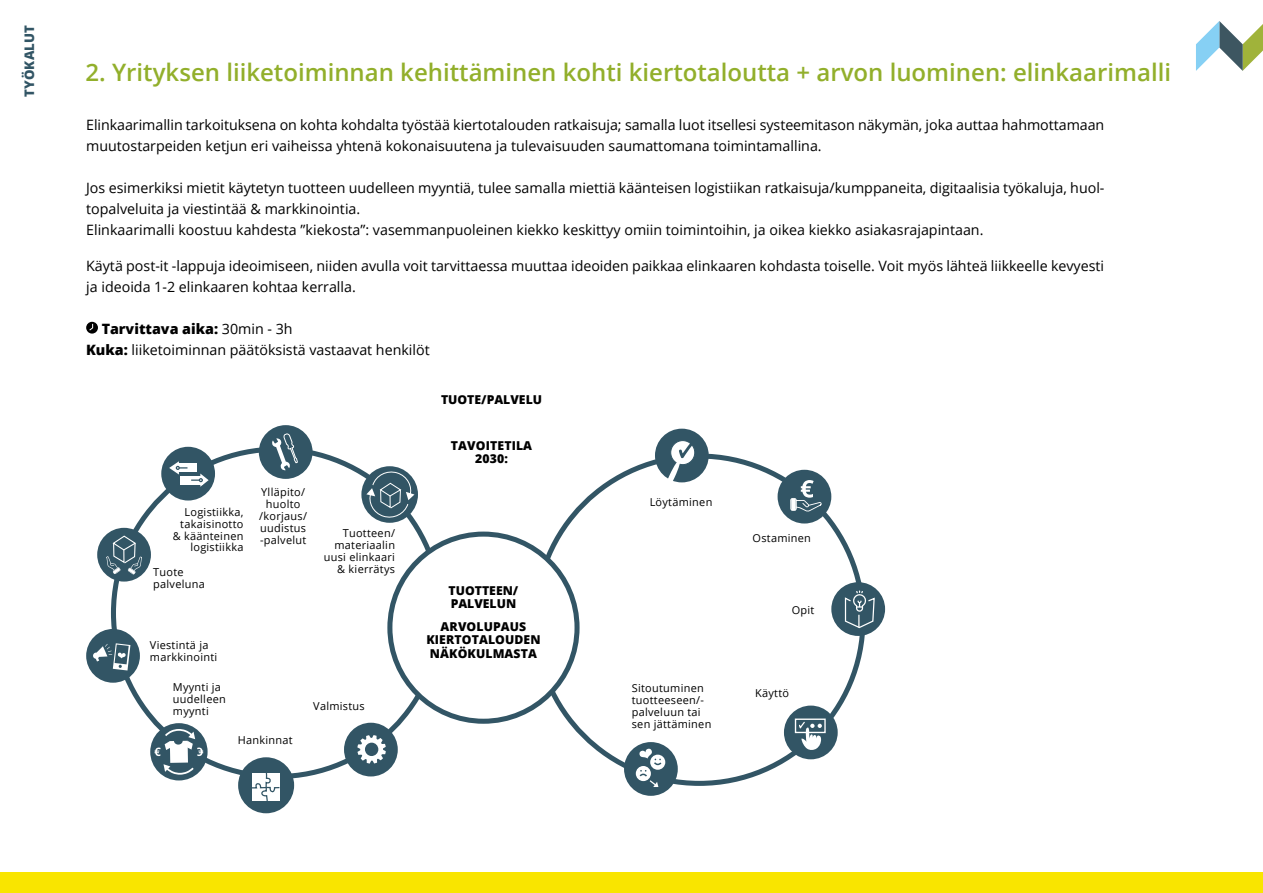
<style>
.page{position:relative;width:1263px;height:893px;background:#fff}
.page>*{position:absolute;margin:0;border:0;box-sizing:border-box;transform-origin:0 0}
.t1{font:600 24px "Open Sans";color:#92af2b}
.t2{font:14.25px/21px "Open Sans";color:#000}
.t3{font:800 13.2px "Open Sans";color:#325565}
.t4{font:800 12.3px/13.4px "Open Sans";letter-spacing:.01em;color:#000;text-align:center}
.t5{font:10.95px/11.9px "Open Sans";letter-spacing:.025em;color:#000}
.s1{font-weight:800}
</style>
<div class="page">
<div style="left:0;top:872px;width:1263px;height:21px;background:#f9e500"></div>
<svg style="left:1196px;top:21px;width:67px;height:50px"></svg>
<svg style="left:86px;top:322px;width:12px;height:12px"></svg>
<svg style="left:89px;top:323px;width:4px;height:8px"></svg>
<div style="left:387px;top:532px;width:192px;height:192px;border:5px solid #325565;border-radius:50%"></div>
<div style="left:831px;top:582px;width:54px;height:54px;background:#325565;border-radius:50%"></div>
<div style="left:624px;top:742px;width:54px;height:54px;background:#325565;border-radius:50%"></div>
<div style="left:784px;top:706px;width:54px;height:53px;background:#325565;border-radius:50%"></div>
<div style="left:655px;top:429px;width:54px;height:53px;background:#325565;border-radius:50%"></div>
<div style="left:161px;top:447px;width:54px;height:53px;background:#325565;border-radius:50%"></div>
<div style="left:86px;top:629px;width:54px;height:54px;background:#325565;border-radius:50%"></div>
<div style="left:238px;top:757px;width:56px;height:56px;background:#325565;border-radius:50%"></div>
<svg style="left:252px;top:773px;width:28px;height:28px"></svg>
<svg style="left:361px;top:466px;width:57px;height:57px"></svg>
<svg style="left:366px;top:470px;width:48px;height:49px;background:#55727f"></svg>
<div style="left:150px;top:723px;width:58px;height:57px;background:#325565;border-radius:50%"></div>
<svg style="left:154px;top:729px;width:49px;height:46px"></svg>
<div style="left:344px;top:723px;width:54px;height:53px;background:#325565;border-radius:50%"></div>
<svg style="left:357px;top:735px;width:29px;height:29px"></svg>
<svg style="left:93px;top:643px;width:37px;height:27px"></svg>
<svg style="left:169px;top:461px;width:40px;height:26px"></svg>
<div style="left:259px;top:425px;width:54px;height:54px;background:#325565;border-radius:50%"></div>
<svg style="left:272px;top:434px;width:26px;height:36px"></svg>
<div style="left:97px;top:528px;width:54px;height:54px;background:#325565;border-radius:50%"></div>
<svg style="left:106px;top:535px;width:36px;height:39px"></svg>
<svg style="left:844px;top:590px;width:31px;height:39px"></svg>
<div style="left:777px;top:470px;width:54px;height:53px;background:#325565;border-radius:50%"></div>
<svg style="left:790px;top:480px;width:32px;height:32px"></svg>
<div style="left:791px;top:499px;width:5px;height:11px;background:#fff"></div>
<div style="left:650px;top:755px;width:15px;height:15px;background:#fff;border-radius:50%"></div>
<div style="left:636px;top:766px;width:15px;height:15px;background:#fff;border-radius:50%"></div>
<div style="left:671px;top:441px;width:24px;height:24px;background:#3b5d6c;border-radius:50%"></div>
<div style="left:670px;top:440px;width:25px;height:25px;border:1px solid #325565;border-radius:50%"></div>
<svg style="left:663px;top:442px;width:30px;height:41px"></svg>
<svg style="left:639px;top:749px;width:22px;height:38px"></svg>
<div style="left:795px;top:718px;width:31px;height:15px;border:1px solid #fff"></div>
<svg style="left:799px;top:722px;width:23px;height:28px"></svg>
<p class="t3" style="left:19px;top:97px;width:73px;rotate:-90deg">TYÖKALUT</p>
<h1 class="t1" style="left:86px;top:56px;width:1087px">2. Yrityksen liiketoiminnan kehittäminen kohti kiertotaloutta + arvon luominen: elinkaarimalli</h1>
<p class="t2" style="left:86px;top:114px;width:1020px">Elinkaarimallin tarkoituksena on kohta kohdalta työstää kiertotalouden ratkaisuja; samalla luot itsellesi systeemitason näkymän, joka auttaa hahmottamaan muutostarpeiden ketjun eri vaiheissa yhtenä kokonaisuutena ja tulevaisuuden saumattomana toimintamallina.</p>
<p class="t2" style="left:86px;top:177px;width:1020px">Jos esimerkiksi mietit käytetyn tuotteen uudelleen myyntiä, tulee samalla miettiä käänteisen logistiikan ratkaisuja/kumppaneita, digitaalisia työkaluja, huol&shy;topalveluita ja viestintää &amp; markkinointia.<br>Elinkaarimalli koostuu kahdesta ”kiekosta”: vasemmanpuoleinen kiekko keskittyy omiin toimintoihin, ja oikea kiekko asiakasrajapintaan.</p>
<p class="t2" style="left:86px;top:255px;width:1019px">Käytä post-it -lappuja ideoimiseen, niiden avulla voit tarvittaessa muuttaa ideoiden paikkaa elinkaaren kohdasta toiselle. Voit myös lähteä liikkeelle kevyesti ja ideoida 1-2 elinkaaren kohtaa kerralla.</p>
<p class="t2" style="left:86px;top:318px;width:345px;text-indent:16px"><span class="s1">Tarvittava aika:</span> 30min - 3h<br><span class="s1">Kuka:</span> liiketoiminnan päätöksistä vastaavat henkilöt</p>
<p class="t5" style="left:173px;top:506px;width:72px;text-align:right">Logistiikka, takaisinotto &amp; käänteinen logistiikka</p>
<p class="t5" style="left:153px;top:566px;width:53px">Tuote palveluna</p>
<p class="t5" style="left:259px;top:486px;width:49px;text-align:center">Ylläpito/ huolto /korjaus/ uudistus -palvelut</p>
<p class="t5" style="left:324px;top:527px;width:73px;text-align:right">Tuotteen/ materiaalin uusi elinkaari &amp; kierrätys</p>
<p class="t5" style="left:150px;top:639px;width:69px">Viestintä ja markkinointi</p>
<p class="t5" style="left:173px;top:681px;width:54px">Myynti ja uudelleen myynti</p>
<p class="t5" style="left:313px;top:700px;width:53px">Valmistus</p>
<p class="t5" style="left:238px;top:734px;width:56px">Hankinnat</p>
<p class="t4" style="left:441px;top:393px;width:102px">TUOTE/PALVELU</p>
<p class="t4" style="left:451px;top:438px;width:83px">TAVOITETILA<br>2030:</p>
<p class="t4" style="left:449px;top:583px;width:71px;text-align:left">TUOTTEEN/<br>PALVELUN</p>
<p class="t4" style="left:426px;top:619px;width:116px">ARVOLUPAUS<br>KIERTOTALOUDEN<br>NÄKÖKULMASTA</p>
<p class="t5" style="left:650px;top:496px;width:64px">Löytäminen</p>
<p class="t5" style="left:632px;top:682px;width:81px">Sitoutuminen tuotteeseen/- palveluun tai sen jättäminen</p>
<p class="t5" style="left:753px;top:532px;width:60px">Ostaminen</p>
<p class="t5" style="left:792px;top:604px;width:24px">Opit</p>
<p class="t5" style="left:755px;top:686px;width:35px">Käyttö</p>
</div>
